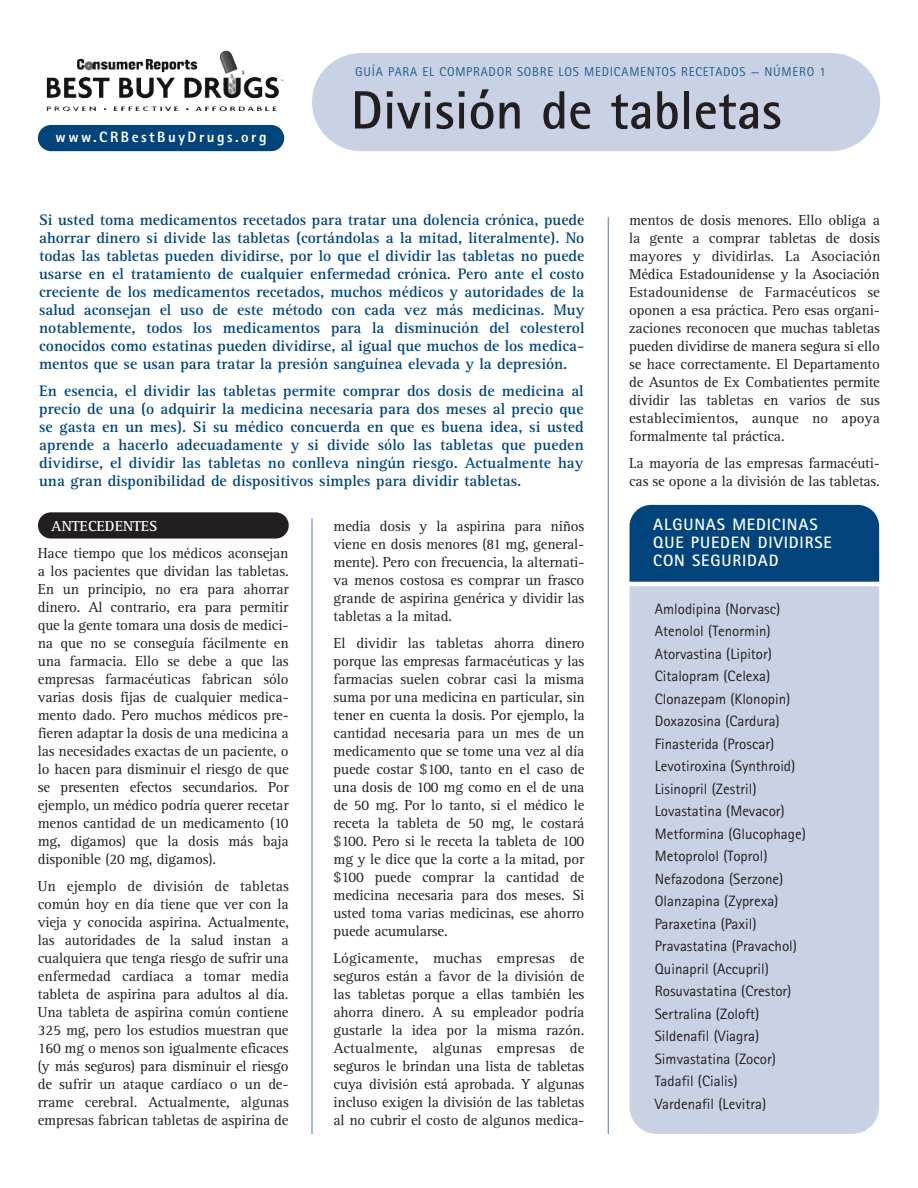
<style>
.page{position:relative;width:918px;height:1188px;background:#fff}
.page>*{position:absolute;margin:0;border:0;box-sizing:border-box;transform-origin:0 0}
.t1{font:700 54px "Rotis Sans Serif";color:#231f20}
.t2{font:700 16.5px/18px "Rotis Sans Serif";letter-spacing:.055em;color:#fff}
.t3{font:700 15.75px/18px "Rotis Serif";color:#00447b;text-align:justify}
.t4{font:15px/18px "Rotis Serif";letter-spacing:-.01em;color:#231f20;text-align:justify}
.t5{font:15px/22.5px "Rotis Sans Serif";color:#231f20}
.t6{font:800 15px "Rotis Sans Serif";letter-spacing:.165em;color:#fff}
.t7{font:700 15px "Rotis Serif";color:#fff}
.t8{font:12.75px "Rotis Sans Serif";letter-spacing:.06em;color:#1e5b8f}
</style>
<div class="page">
<div style="left:630px;top:527px;width:249px;height:607px;background:#c9d2e4;border-radius:27px"></div>
<div style="left:630px;top:505px;width:249px;height:77px;background:#00447b"></div>
<hr style="left:626px;top:582px;width:256px;height:4px;background:#fff">
<div style="left:38px;top:512px;width:251px;height:27px;background:#231f20;border-radius:13px"></div>
<hr style="left:312px;top:518px;width:1px;height:616px;background:#5378a6">
<hr style="left:608px;top:217px;width:1px;height:917px;background:#5378a6">
<div style="left:312px;top:53px;width:568px;height:98px;background:#c9d2e4;border-radius:49px"></div>
<img style="left:77px;top:51px;width:161px;height:23px">
<div style="left:38px;top:125px;width:246px;height:26px;background:#00447b;border-radius:13px"></div>
<p class="t8" style="left:355px;top:67px;width:472px">GUÍA PARA EL COMPRADOR SOBRE LOS MEDICAMENTOS RECETADOS — NÚMERO 1</p>
<p class="t6" style="left:56px;top:132px;width:212px">www.CRBestBuyDrugs.org</p>
<h1 class="t1" style="left:351px;top:91px;width:433px">División de tabletas</h1>
<p class="t3" style="left:39px;top:213px;width:547px">Si usted toma medicamentos recetados para tratar una dolencia crónica, puede ahorrar dinero si divide las tabletas (cortándolas a la mitad, literalmente). No todas las tabletas pueden dividirse, por lo que el dividir las tabletas no puede usarse en el tratamiento de cualquier enfermedad crónica. Pero ante el costo creciente de los medicamentos recetados, muchos médicos y autoridades de la salud aconsejan el uso de este método con cada vez más medicinas. Muy notablemente, todos los medicamentos para la disminución del colesterol conocidos como estatinas pueden dividirse, al igual que muchos de los medica&shy;mentos que se usan para tratar la presión sanguínea elevada y la depresión.</p>
<p class="t3" style="left:39px;top:384px;width:546px">En esencia, el dividir las tabletas permite comprar dos dosis de medicina al precio de una (o adquirir la medicina necesaria para dos meses al precio que se gasta en un mes). Si su médico concuerda en que es buena idea, si usted aprende a hacerlo adecuadamente y si divide sólo las tabletas que pueden dividirse, el dividir las tabletas no conlleva ningún riesgo. Actualmente hay una gran disponibilidad de dispositivos simples para dividir tabletas.</p>
<p class="t7" style="left:51px;top:521px;width:108px">ANTECEDENTES</p>
<p class="t4" style="left:38px;top:545px;width:253px">Hace tiempo que los médicos aconsejan a los pacientes que dividan las tabletas.<br>En un principio, no era para ahorrar dinero. Al contrario, era para permitir que la gente tomara una dosis de medici&shy;na que no se conseguía fácilmente en una farmacia. Ello se debe a que las empresas farmacéuticas fabrican sólo varias dosis fijas de cualquier medica&shy;mento dado. Pero muchos médicos pre&shy;fieren adaptar la dosis de una medicina a las necesidades exactas de un paciente, o lo hacen para disminuir el riesgo de que se presenten efectos secundarios. Por ejemplo, un médico podría querer recetar menos cantidad de un medicamento (10 mg, digamos) que la dosis más baja disponible (20 mg, digamos).</p>
<p class="t4" style="left:38px;top:878px;width:253px">Un ejemplo de división de tabletas común hoy en día tiene que ver con la vieja y conocida aspirina. Actualmente, las autoridades de la salud instan a cualquiera que tenga riesgo de sufrir una enfermedad cardiaca a tomar media tableta de aspirina para adultos al día.<br>Una tableta de aspirina común contiene 325 mg, pero los estudios muestran que 160 mg o menos son igualmente eficaces (y más seguros) para disminuir el riesgo de sufrir un ataque cardíaco o un de&shy;rrame cerebral. Actualmente, algunas empresas fabrican tabletas de aspirina de</p>
<p class="t4" style="left:334px;top:518px;width:253px">media dosis y la aspirina para niños viene en dosis menores (81 mg, general&shy;mente). Pero con frecuencia, la alternati&shy;va menos costosa es comprar un frasco grande de aspirina genérica y dividir las tabletas a la mitad.</p>
<p class="t4" style="left:334px;top:635px;width:253px">El dividir las tabletas ahorra dinero porque las empresas farmacéuticas y las farmacias suelen cobrar casi la misma suma por una medicina en particular, sin tener en cuenta la dosis. Por ejemplo, la cantidad necesaria para un mes de un medicamento que se tome una vez al día puede costar $100, tanto en el caso de una dosis de 100 mg como en el de una de 50 mg. Por lo tanto, si el médico le receta la tableta de 50 mg, le costará $100. Pero si le receta la tableta de 100 mg y le dice que la corte a la mitad, por $100 puede comprar la cantidad de medicina necesaria para dos meses. Si usted toma varias medicinas, ese ahorro puede acumularse.</p>
<p class="t4" style="left:334px;top:950px;width:252px">Lógicamente, muchas empresas de seguros están a favor de la división de las tabletas porque a ellas también les ahorra dinero. A su empleador podría gustarle la idea por la misma razón.<br>Actualmente, algunas empresas de seguros le brindan una lista de tabletas cuya división está aprobada. Y algunas incluso exigen la división de las tabletas al no cubrir el costo de algunos medica-</p>
<p class="t4" style="left:629px;top:213px;width:253px">mentos de dosis menores. Ello obliga a la gente a comprar tabletas de dosis mayores y dividirlas. La Asociación Médica Estadounidense y la Asociación Estadounidense de Farmacéuticos se oponen a esa práctica. Pero esas organi&shy;zaciones reconocen que muchas tabletas pueden dividirse de manera segura si ello se hace correctamente. El Departamento de Asuntos de Ex Combatientes permite dividir las tabletas en varios de sus establecimientos, aunque no apoya formalmente tal práctica.</p>
<p class="t4" style="left:629px;top:456px;width:252px">La mayoría de las empresas farmacéuti&shy;cas se opone a la división de las tabletas.</p>
<p class="t2" style="left:653px;top:517px;width:180px">ALGUNAS MEDICINAS<br>QUE PUEDEN DIVIDIRSE<br>CON SEGURIDAD</p>
<p class="t5" style="left:655px;top:599px;width:153px">Amlodipina (Norvasc)<br>Atenolol (Tenormin)<br>Atorvastina (Lipitor)<br>Citalopram (Celexa)<br>Clonazepam (Klonopin)<br>Doxazosina (Cardura)<br>Finasterida (Proscar)<br>Levotiroxina (Synthroid)<br>Lisinopril (Zestril)<br>Lovastatina (Mevacor)<br>Metformina (Glucophage)<br>Metoprolol (Toprol)<br>Nefazodona (Serzone)<br>Olanzapina (Zyprexa)<br>Paraxetina (Paxil)<br>Pravastatina (Pravachol)<br>Quinapril (Accupril)<br>Rosuvastatina (Crestor)<br>Sertralina (Zoloft)<br>Sildenafil (Viagra)<br>Simvastatina (Zocor)<br>Tadafil (Cialis)<br>Vardenafil (Levitra)</p>
</div>
